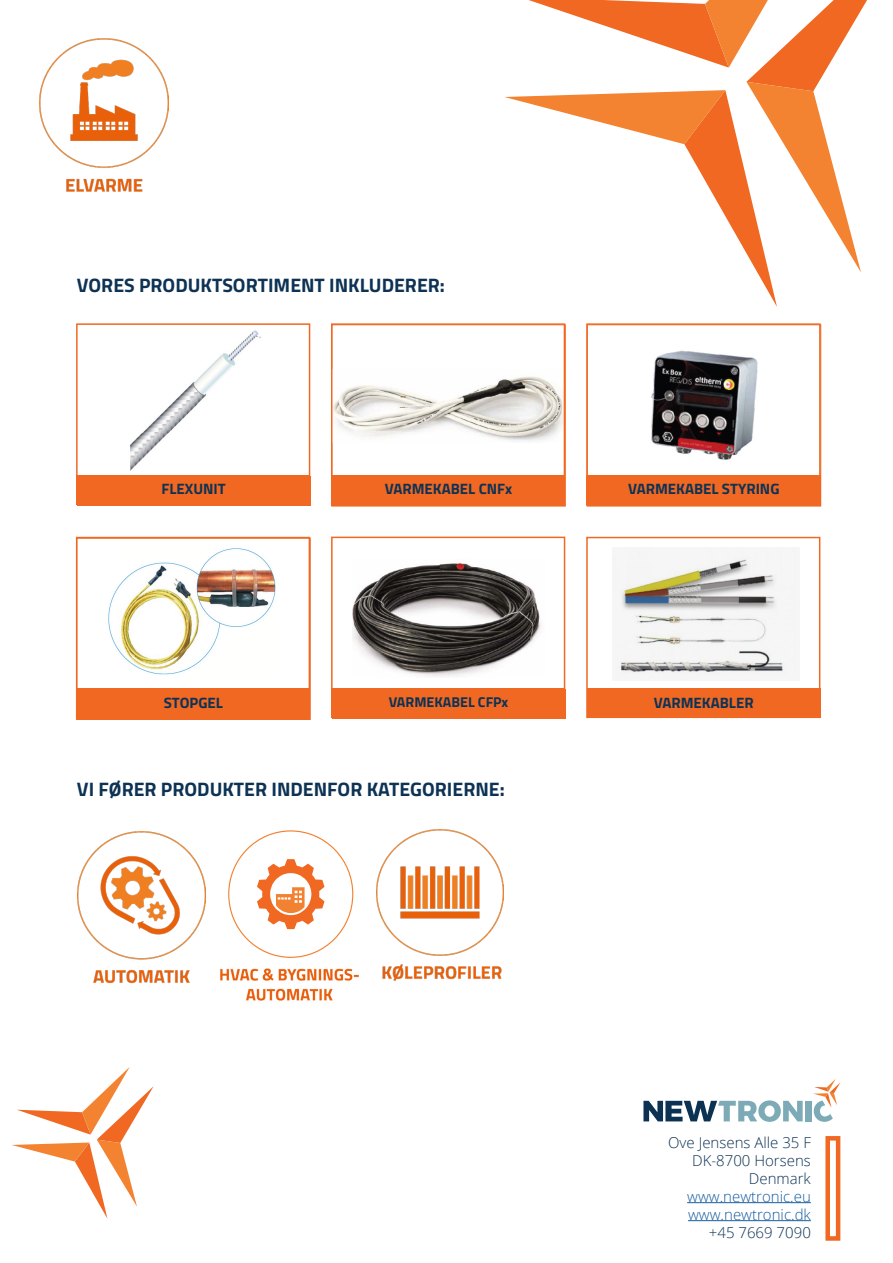
<style>
.page{position:relative;width:893px;height:1263px;background:#fff}
.page>*{position:absolute;margin:0;border:0;box-sizing:border-box;transform-origin:0 0}
.t1{font:700 19.5px "Cairo";color:#0d3254}
.t2{font:700 15px "Cairo";color:#0d3254}
.t3{font:300 15px "Open Sans";color:#0d3254}
.t4{font:300 15px "Open Sans";color:#175d9e}
.t5{font:700 14.25px "Cairo";color:#0d3254}
</style>
<div class="page">
<svg style="left:12px;top:1067px;width:142px;height:152px"></svg>
<svg style="left:643px;top:1100px;width:160px;height:22px"></svg>
<div style="left:805px;top:1101px;width:6px;height:20px;background:#7cabb7"></div>
<svg style="left:813px;top:1079px;width:27px;height:43px"></svg>
<hr style="left:687px;top:1202px;width:124px;height:1px;background:#175d9e">
<hr style="left:688px;top:1220px;width:123px;height:1px;background:#175d9e">
<div style="left:825px;top:1136px;width:15px;height:105px;border:4px solid #f06822"></div>
<svg style="left:505px;top:0;width:362px;height:307px"></svg>
<img style="left:377px;top:829px;width:126px;height:152px">
<img style="left:77px;top:831px;width:129px;height:152px">
<svg style="left:228px;top:830px;width:125px;height:128px"></svg>
<img style="left:220px;top:968px;width:139px;height:33px">
<div style="left:77px;top:476px;width:233px;height:30px;background:#f06822"></div>
<div style="left:77px;top:690px;width:233px;height:29px;background:#f06822"></div>
<div style="left:332px;top:689px;width:233px;height:30px;background:#f06822"></div>
<img style="left:39px;top:38px;width:129px;height:154px">
<img style="left:130px;top:330px;width:131px;height:141px">
<div style="left:76px;top:323px;width:234px;height:182px;border:2px solid #f06822"></div>
<div style="left:77px;top:475px;width:233px;height:30px;background:#f06822"></div>
<img style="left:334px;top:376px;width:228px;height:65px">
<div style="left:331px;top:323px;width:234px;height:183px;border:2px solid #f06822"></div>
<div style="left:332px;top:475px;width:233px;height:30px;background:#f06822"></div>
<img style="left:651px;top:350px;width:107px;height:110px">
<div style="left:586px;top:323px;width:235px;height:183px;border:2px solid #f06822"></div>
<div style="left:586px;top:475px;width:235px;height:30px;background:#f06822"></div>
<img style="left:108px;top:548px;width:168px;height:127px">
<div style="left:76px;top:537px;width:234px;height:181px;border:2px solid #f06822"></div>
<div style="left:76px;top:688px;width:234px;height:30px;background:#f06822"></div>
<img style="left:352px;top:563px;width:189px;height:113px">
<div style="left:331px;top:537px;width:234px;height:181px;border:2px solid #f06822"></div>
<div style="left:332px;top:688px;width:233px;height:30px;background:#f06822"></div>
<img style="left:613px;top:549px;width:173px;height:130px">
<div style="left:586px;top:537px;width:234px;height:181px;border:2px solid #f06822"></div>
<div style="left:587px;top:688px;width:233px;height:30px;background:#f06822"></div>
<p class="t1" style="left:77px;top:269px;width:369px">VORES PRODUKTSORTIMENT INKLUDERER:</p>
<p class="t2" style="left:402px;top:478px;width:104px">NALYSEMÅLING</p>
<p class="t2" style="left:161px;top:477px;width:66px">FLEXUNIT</p>
<p class="t2" style="left:385px;top:477px;width:129px">VARMEKABEL CNFx</p>
<p class="t2" style="left:628px;top:477px;width:153px">VARMEKABEL STYRING</p>
<p class="t2" style="left:164px;top:690px;width:61px">STOPGEL</p>
<p class="t5" style="left:389px;top:690px;width:121px">VARMEKABEL CFPx</p>
<p class="t2" style="left:654px;top:690px;width:101px">VARMEKABLER</p>
<p class="t2" style="left:175px;top:692px;width:39px">HSHP</p>
<p class="t2" style="left:366px;top:691px;width:167px">SELVREG. VARMEKABLER</p>
<p class="t1" style="left:77px;top:773px;width:429px">VI FØRER PRODUKTER INDENFOR KATEGORIERNE:</p>
<p class="t3" style="left:668px;top:1132px;width:144px">Ove Jensens Alle 35 F</p>
<p class="t3" style="left:692px;top:1150px;width:120px">DK-8700 Horsens</p>
<p class="t3" style="left:749px;top:1168px;width:63px">Denmark</p>
<p class="t4" style="left:687px;top:1186px;width:125px">www.newtronic.eu</p>
<p class="t4" style="left:688px;top:1204px;width:124px">www.newtronic.dk</p>
<p class="t3" style="left:709px;top:1222px;width:104px">+45 7669 7090</p>
</div>
